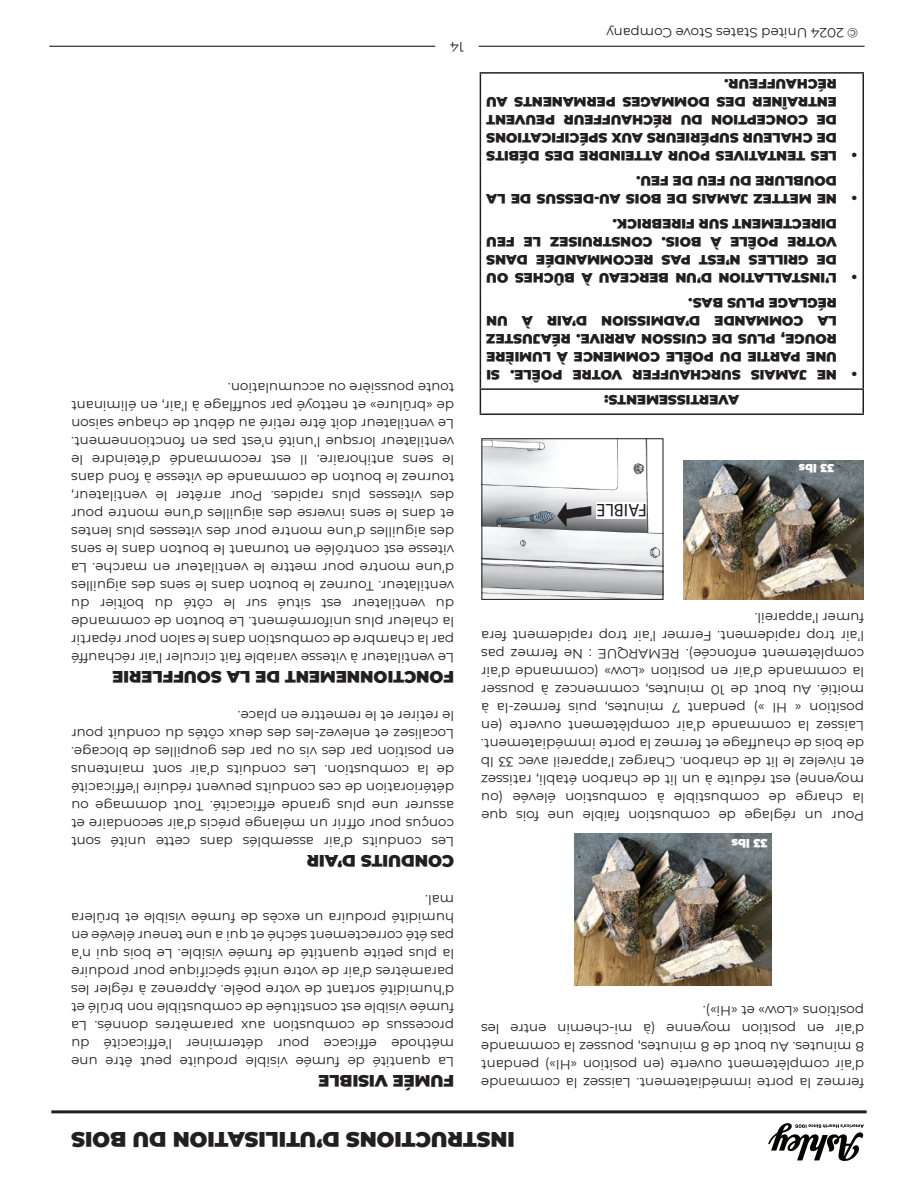
<style>
.page{position:relative;width:918px;height:1188px;background:#fff}
.page>*{position:absolute;margin:0;border:0;box-sizing:border-box;transform-origin:0 0}
.t1{font:900 21px "Montserrat";color:#231f20}
.t2{font:18.15px "Myriad Pro";color:#231f20}
.t3{font:900 16.5px "Montserrat";color:#231f20}
.t4{font:13.5px/18px "Montserrat";color:#231f20;text-align:justify}
.t5{font:900 13.5px/18px "Montserrat";color:#231f20;text-align:justify}
.t6{font:900 11.55px "Montserrat";color:#fff}
.t7{font:900 11.4px "Montserrat";color:#fff}
</style>
<div class="page">
<hr style="left:479px;top:46px;width:386px;height:1px;background:#231f20">
<hr style="left:49px;top:46px;width:386px;height:1px;background:#231f20">
<svg style="left:768px;top:1123px;width:96px;height:38px"></svg>
<hr style="left:51px;top:1110px;width:816px;height:3px;background:#231f20">
<img style="left:574px;top:833px;width:197px;height:153px">
<img style="left:683px;top:460px;width:181px;height:140px">
<img style="left:483px;top:440px;width:179px;height:158px">
<div style="left:597px;top:503px;width:49px;height:16px;background:#fff"></div>
<div style="left:481px;top:438px;width:183px;height:162px;border:1px solid #231f20"></div>
<hr style="left:480px;top:413px;width:384px;height:2px;background:#231f20">
<hr style="left:862px;top:390px;width:2px;height:23px;background:#231f20">
<svg style="left:480px;top:390px;width:1px;height:23px"></svg>
<hr style="left:480px;top:388px;width:384px;height:2px;background:#231f20">
<hr style="left:862px;top:292px;width:2px;height:96px;background:#231f20">
<hr style="left:480px;top:292px;width:1px;height:96px;background:#231f20">
<hr style="left:862px;top:213px;width:2px;height:79px;background:#231f20">
<hr style="left:480px;top:213px;width:1px;height:79px;background:#231f20">
<hr style="left:862px;top:170px;width:2px;height:43px;background:#231f20">
<hr style="left:480px;top:170px;width:1px;height:43px;background:#231f20">
<hr style="left:862px;top:74px;width:2px;height:96px;background:#231f20">
<hr style="left:480px;top:74px;width:1px;height:96px;background:#231f20">
<hr style="left:480px;top:72px;width:384px;height:2px;background:#231f20">
<p class="t4" style="left:464px;top:57px;width:15px;rotate:-180deg">14</p>
<p class="t4" style="left:454px;top:667px;width:384px;rotate:-180deg">Le ventilateur à vitesse variable fait circuler l’air réchauffé par la chambre de combustion dans le salon pour répartir la chaleur plus uniformément. Le bouton de commande du ventilateur est situé sur le côté du boîtier du ventilateur. Tournez le bouton dans le sens des aiguilles d’une montre pour mettre le ventilateur en marche. La vitesse est contrôlée en tournant le bouton dans le sens des aiguilles d’une montre pour des vitesses plus lentes et dans le sens inverse des aiguilles d’une montre pour des vitesses plus rapides. Pour arrêter le ventilateur, tournez le bouton de commande de vitesse à fond dans le sens antihoraire. Il est recommandé d’éteindre le ventilateur lorsque l’unité n’est pas en fonctionnement.<br>Le ventilateur doit être retiré au début de chaque saison de «brûlure» et nettoyé par soufflage à l’air, en éliminant toute poussière ou accumulation.</p>
<p class="t3" style="left:454px;top:689px;width:343px;rotate:-180deg">FONCTIONNEMENT DE LA SOUFFLERIE</p>
<p class="t4" style="left:454px;top:851px;width:384px;rotate:-180deg">Les conduits d’air assemblés dans cette unité sont conçus pour offrir un mélange précis d’air secondaire et assurer une plus grande efficacité. Tout dommage ou détérioration de ces conduits peuvent réduire l’efficacité de la combustion. Les conduits d’air sont maintenus en position par des vis ou par des goupilles de blocage.<br>Localisez et enlevez-les des deux côtés du conduit pour le retirer et le remettre en place.</p>
<p class="t3" style="left:454px;top:873px;width:149px;rotate:-180deg">CONDUITS D’AIR</p>
<p class="t4" style="left:454px;top:1071px;width:384px;rotate:-180deg">La quantité de fumée visible produite peut être une méthode efficace pour déterminer l’efficacité du processus de combustion aux paramètres donnés. La fumée visible est constituée de combustible non brûlé et d’humidité sortant de votre poêle. Apprenez à régler les paramètres d’air de votre unité spécifique pour produire la plus petite quantité de fumée visible. Le bois qui n’a pas été correctement séché et qui a une teneur élevée en humidité produira un excès de fumée visible et brûlera mal.</p>
<p class="t3" style="left:454px;top:1093px;width:137px;rotate:-180deg">FUMÉE VISIBLE</p>
<p class="t4" style="left:858px;top:42px;width:253px;rotate:-180deg">© 2024 United States Stove Company</p>
<p class="t5" style="left:837px;top:148px;width:352px;rotate:-180deg">DE CHALEUR SUPÉRIEURS AUX SPÉCIFICATIONS DE CONCEPTION DU RÉCHAUFFEUR PEUVENT ENTRAÎNER DES DOMMAGES PERMANENTS AU RÉCHAUFFEUR.</p>
<p class="t5" style="left:837px;top:194px;width:352px;line-height:25px;rotate:-180deg">DOUBLURE DU FEU DE FEU.<br>LES TENTATIVES POUR ATTEINDRE DES DÉBITS</p>
<p class="t5" style="left:857px;top:166px;width:7px;rotate:-180deg">•</p>
<p class="t5" style="left:837px;top:209px;width:352px;rotate:-180deg">NE METTEZ JAMAIS DE BOIS AU-DESSUS DE LA</p>
<p class="t5" style="left:857px;top:209px;width:7px;rotate:-180deg">•</p>
<p class="t5" style="left:837px;top:270px;width:352px;rotate:-180deg">DE GRILLES N’EST PAS RECOMMANDÉE DANS VOTRE POÊLE À BOIS. CONSTRUISEZ LE FEU DIRECTEMENT SUR FIREBRICK.</p>
<p class="t5" style="left:837px;top:288px;width:352px;rotate:-180deg">L’INSTALLATION D’UN BERCEAU À BÛCHES OU</p>
<p class="t5" style="left:857px;top:288px;width:7px;rotate:-180deg">•</p>
<p class="t5" style="left:837px;top:367px;width:352px;rotate:-180deg">UNE PARTIE DU POÊLE COMMENCE À LUMIÈRE ROUGE, PLUS DE CUISSON ARRIVE. RÉAJUSTEZ LA COMMANDE D’ADMISSION D’AIR À UN RÉGLAGE PLUS BAS.</p>
<p class="t5" style="left:837px;top:413px;width:352px;line-height:25px;text-indent:98px;rotate:-180deg">AVERTISSEMENTS:<br>NE JAMAIS SURCHAUFFER VOTRE POÊLE. SI</p>
<p class="t5" style="left:857px;top:385px;width:7px;rotate:-180deg">•</p>
<h2 class="t2" style="left:647px;top:521px;width:52px;rotate:-180deg">FAIBLE</h2>
<p class="t7" style="left:834px;top:477px;width:37px;rotate:-180deg">33 lbs</p>
<p class="t4" style="left:864px;top:825px;width:384px;rotate:-180deg">Pour un réglage de combustion faible une fois que la charge de combustible à combustion élevée (ou moyenne) est réduite à un lit de charbon établi, ratissez et nivelez le lit de charbon. Chargez l’appareil avec 33 lb de bois de chauffage et fermez la porte immédiatement.<br>Laissez la commande d’air complètement ouverte (en position « HI ») pendant 7 minutes, puis fermez-la à moitié. Au bout de 10 minutes, commencez à pousser la commande d’air en position «Low» (commande d’air complètement enfoncée). REMARQUE : Ne fermez pas l’air trop rapidement. Fermer l’air trop rapidement fera fumer l’appareil.</p>
<p class="t6" style="left:768px;top:852px;width:38px;rotate:-180deg">33 lbs</p>
<p class="t4" style="left:864px;top:1092px;width:384px;rotate:-180deg">fermez la porte immédiatement. Laissez la commande d’air complètement ouverte (en position «HI») pendant 8 minutes. Au bout de 8 minutes, poussez la commande d’air en position moyenne (à mi-chemin entre les positions «Low» et «Hi»).</p>
<h1 class="t1" style="left:515px;top:1155px;width:445px;rotate:-180deg">INSTRUCTIONS D’UTILISATION DU BOIS</h1>
</div>
